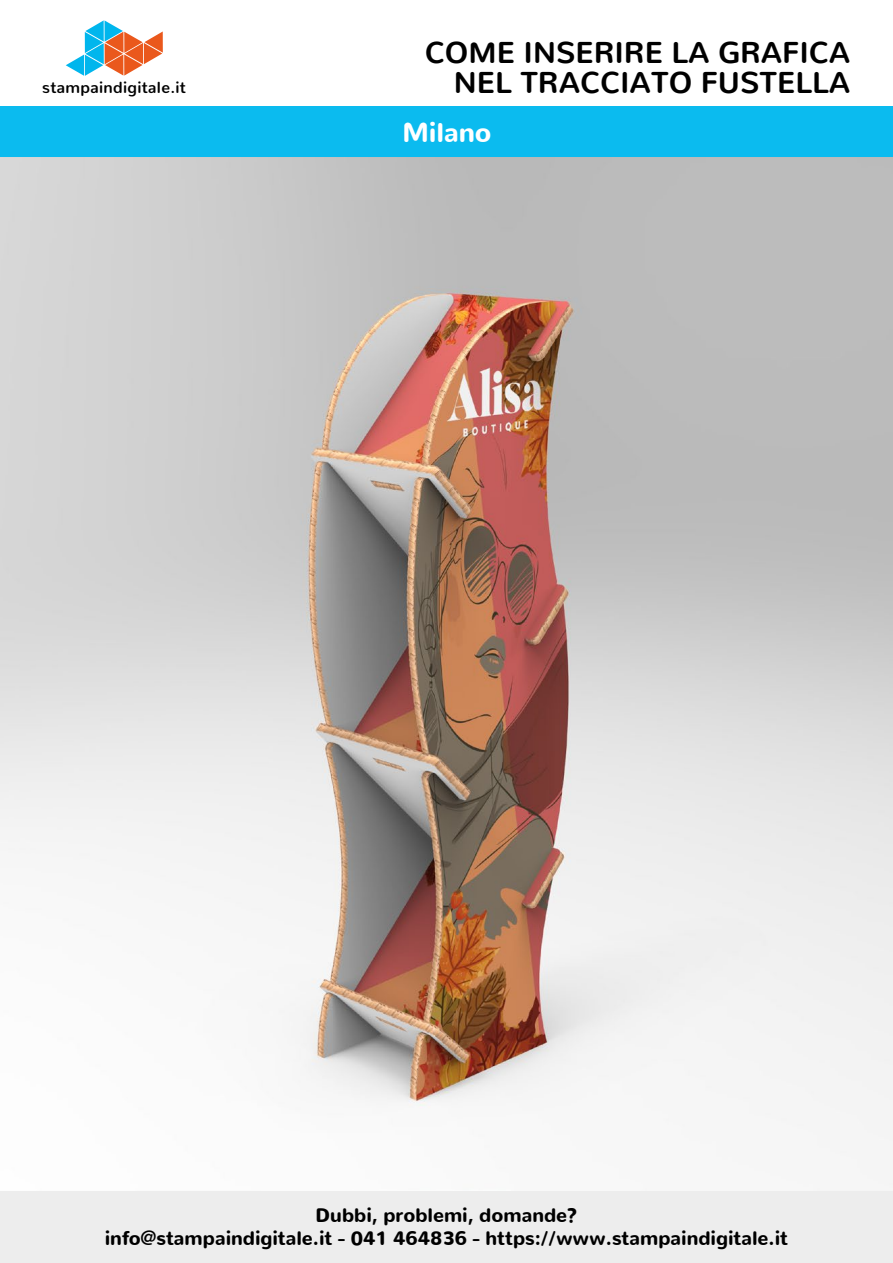
<style>
.page{position:relative;width:893px;height:1263px;background:#fff}
.page>*{position:absolute;margin:0;border:0;box-sizing:border-box;transform-origin:0 0}
.t1{font:700 30px/30px "Nunito";color:#000;text-align:right}
.t2{font:900 27px "Nunito";color:#fff}
.t3{font:900 19.5px/22.5px "Nunito";color:#000;text-align:center}
.t4{font:700 16.05px "Nunito";letter-spacing:.02em;color:#000}
</style>
<div class="page">
<div style="left:0;top:1191px;width:893px;height:72px;background:#ededed"></div>
<div style="left:0;top:106px;width:893px;height:51px;background:#0bbbef"></div>
<svg style="left:66px;top:20px;width:97px;height:56px"></svg>
<img style="left:0;top:157px;width:893px;height:1028px">
<p class="t4" style="left:42px;top:73px;width:145px">stampaindigitale.it</p>
<h1 class="t1" style="left:425px;top:34px;width:427px">COME INSERIRE LA GRAFICA<br>NEL TRACCIATO FUSTELLA</h1>
<h2 class="t2" style="left:402px;top:107px;width:91px">Milano</h2>
<p class="t3" style="left:105px;top:1201px;width:685px">Dubbi, problemi, domande?<br>info@stampaindigitale.it - 041 464836 - https://www.stampaindigitale.it</p>
</div>
